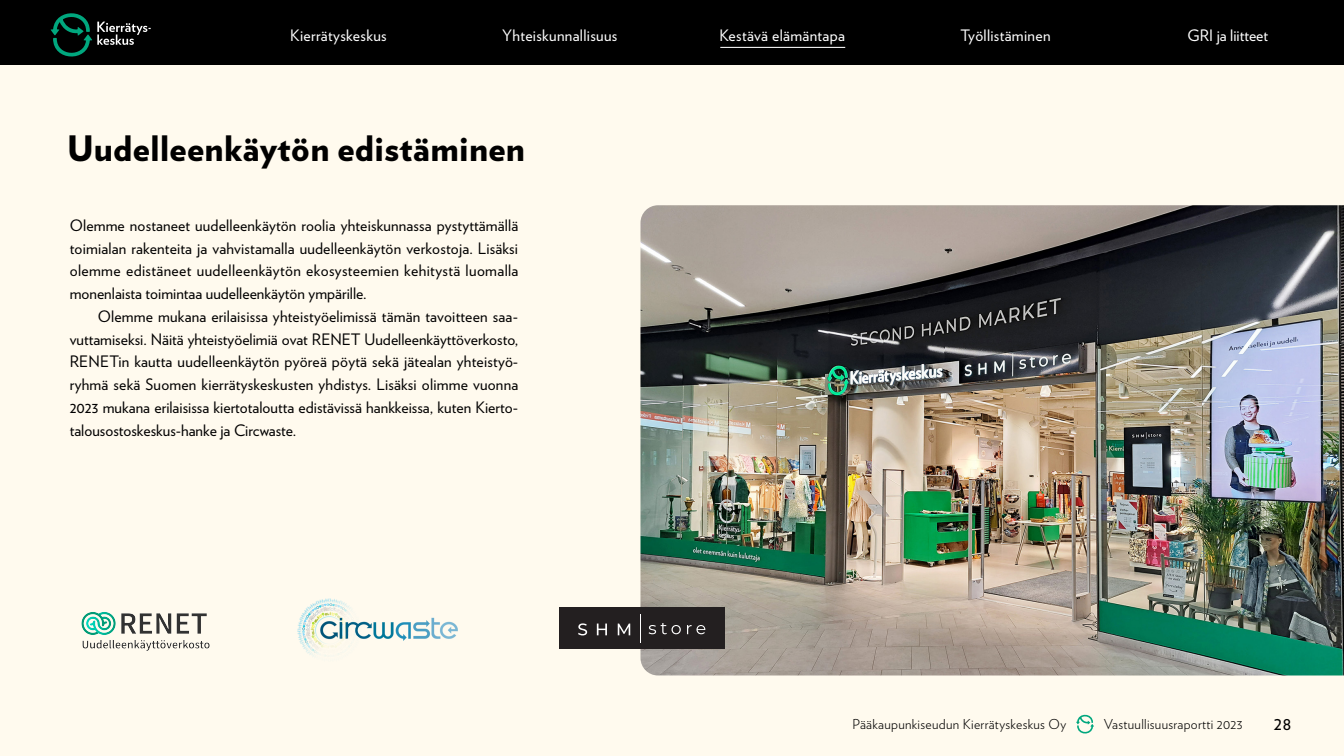
<style>
.page{position:relative;width:1344px;height:756px;background:#fff}
.page>*{position:absolute;margin:0;border:0;box-sizing:border-box;transform-origin:0 0}
.Otsikot_mukaan_sisällysluetteloon{font:900 35px "Verlag";letter-spacing:.01em;color:#000}
.t1{font:18.9px "Verlag";color:#000}
.Leipis_sis_tasapalsta{font:15.75px/22.8px "Verlag";color:#000;text-align:justify}
.Leipäteksti_tasapalsta{font:15.75px/22.8px "Verlag";color:#000;text-align:justify}
.t2{font:15.75px "Verlag";letter-spacing:.02em;color:#fff}
.t3{font:15.75px "Verlag";color:#fff}
.t4{font:300 13.65px "Verlag";letter-spacing:.02em;color:#000}
</style>
<div class="page">
<div style="left:0;top:65px;width:1344px;height:691px;background:#fffaee"></div>
<svg style="left:1076px;top:714px;width:18px;height:20px"></svg>
<div style="left:0;top:0;width:1344px;height:65px;background:#000"></div>
<svg style="left:50px;top:13px;width:101px;height:44px"></svg>
<img style="left:640px;top:205px;width:704px;height:471px">
<img style="left:81px;top:612px;width:129px;height:39px">
<div style="left:559px;top:608px;width:165px;height:41px;background:#231f20"></div>
<svg style="left:578px;top:614px;width:127px;height:29px"></svg>
<img style="left:297px;top:598px;width:161px;height:58px">
<hr style="left:720px;top:47px;width:125px;height:1px;background:#fff">
<p class="t2" style="left:290px;top:23px;width:98px">Kierrätyskeskus</p>
<p class="t2" style="left:502px;top:23px;width:117px">Yhteiskunnallisuus</p>
<p class="t2" style="left:719px;top:23px;width:127px">Kestävä elämäntapa</p>
<p class="t2" style="left:961px;top:23px;width:91px">Työllistäminen</p>
<p class="t3" style="left:1188px;top:23px;width:82px">GRI ja liitteet</p>
<p class="Otsikot_mukaan_sisällysluetteloon" style="left:67px;top:119px;width:459px">Uudelleenkäytön edistäminen</p>
<p class="Leipäteksti_tasapalsta" style="left:70px;top:213px;width:450px">Olemme nostaneet uudelleenkäytön roolia yhteiskunnassa pystyttämällä toimialan rakenteita ja vahvistamalla uudelleenkäytön verkostoja. Lisäksi olemme edistäneet uudelleenkäytön ekosysteemien kehitystä luomalla monenlaista toimintaa uudelleenkäytön ympärille.</p>
<p class="Leipis_sis_tasapalsta" style="left:70px;top:304px;width:450px;text-indent:28px">Olemme mukana erilaisissa yhteistyöelimissä tämän tavoitteen saa&shy;vuttamiseksi. Näitä yhteistyöelimiä ovat RENET Uudelleenkäyttöverkosto, RENETin kautta uudelleenkäytön pyöreä pöytä sekä jätealan yhteistyö&shy;ryhmä sekä Suomen kierrätyskeskusten yhdistys. Lisäksi olimme vuonna 2023 mukana erilaisissa kiertotaloutta edistävissä hankkeissa, kuten Kierto&shy;talousostoskeskus-hanke ja Circwaste.</p>
<p class="t4" style="left:853px;top:714px;width:215px">Pääkaupunkiseudun Kierrätyskeskus Oy</p>
<p class="t4" style="left:1104px;top:714px;width:140px">Vastuullisuusraportti 2023</p>
<p class="t1" style="left:1274px;top:709px;width:19px">28</p>
</div>
